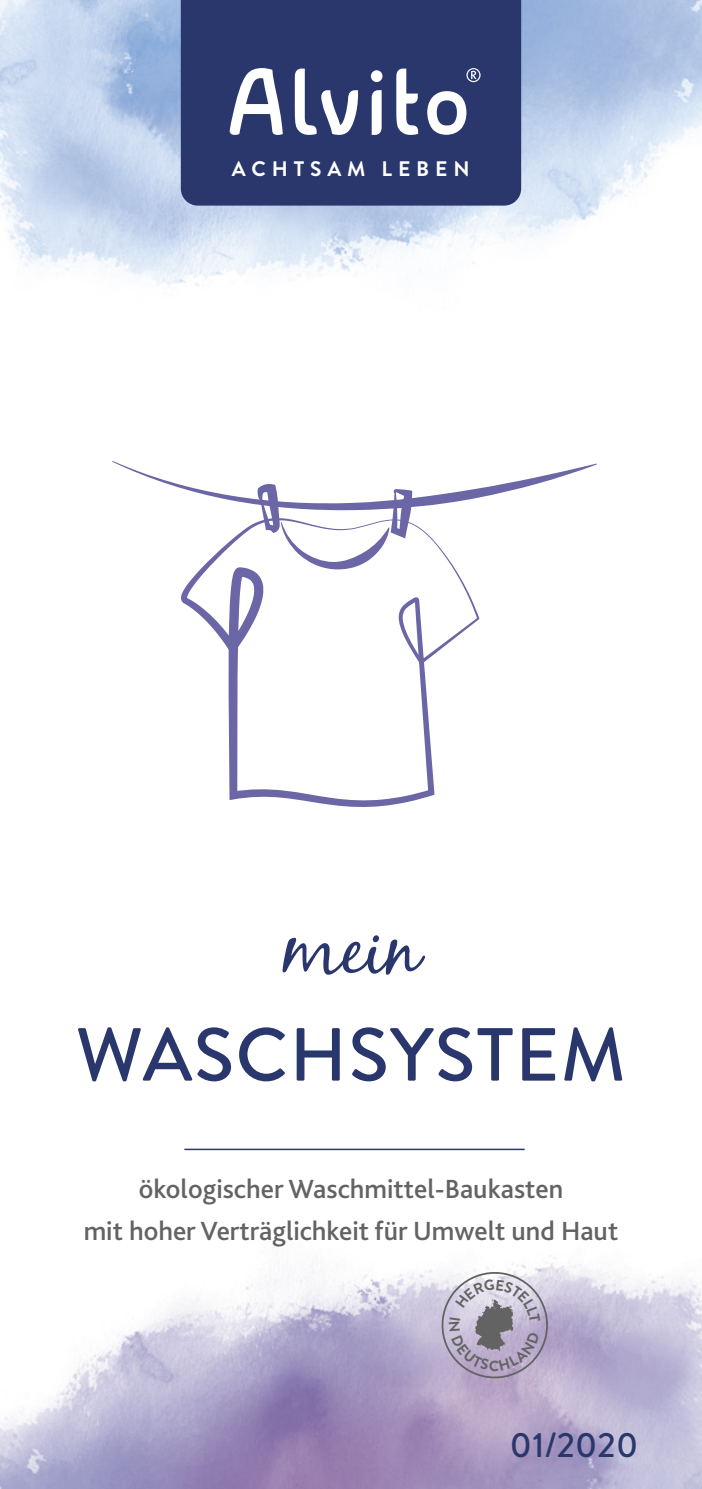
<style>
.page{position:relative;width:702px;height:1489px;background:#fff}
.page>*{position:absolute;margin:0;border:0;box-sizing:border-box;transform-origin:0 0}
.t1{font:500 75px "Brandon Grotesque";letter-spacing:.02em;color:#2a376c}
.t2{font:75px "Black Jack";color:#2a376c}
.t3{font:500 35px "Brandon Grotesque";letter-spacing:.01em;color:#2a376c}
.t4{font:500 27.5px/42.5px "Bliss Pro";color:#636363;text-align:center}
.t5{font:700 21px "Brandon Grotesque";letter-spacing:.28em;color:#fff}
</style>
<div class="page">
<img style="left:0;top:1255px;width:702px;height:233px">
<img style="left:0;top:0;width:702px;height:287px">
<div style="left:181px;top:0;width:340px;height:206px;background:#2a376c"></div>
<div style="left:371px;top:70px;width:11px;height:12px;background:#fff;border-radius:50%"></div>
<svg style="left:396px;top:69px;width:22px;height:66px"></svg>
<svg style="left:229px;top:68px;width:54px;height:67px"></svg>
<svg style="left:295px;top:69px;width:63px;height:66px"></svg>
<svg style="left:427px;top:91px;width:39px;height:44px"></svg>
<svg style="left:371px;top:90px;width:10px;height:45px"></svg>
<svg style="left:466px;top:68px;width:14px;height:14px"></svg>
<hr style="left:184px;top:1148px;width:340px;height:2px;background:#2a376c">
<svg style="left:181px;top:569px;width:298px;height:238px"></svg>
<svg style="left:112px;top:461px;width:484px;height:108px"></svg>
<svg style="left:435px;top:1265px;width:119px;height:117px;background:#c0b8cc"></svg>
<p class="t5" style="left:232px;top:154px;width:239px">ACHTSAM LEBEN</p>
<h1 class="t2" style="left:282px;top:902px;width:139px">mein</h1>
<h1 class="t1" style="left:76px;top:1002px;width:551px">WASCHSYSTEM</h1>
<p class="t4" style="left:84px;top:1167px;width:536px">ökologischer Waschmittel-Baukasten<br>mit hoher Verträglichkeit für Umwelt und Haut</p>
<p class="t3" style="left:510px;top:1420px;width:130px">01/2020</p>
</div>
